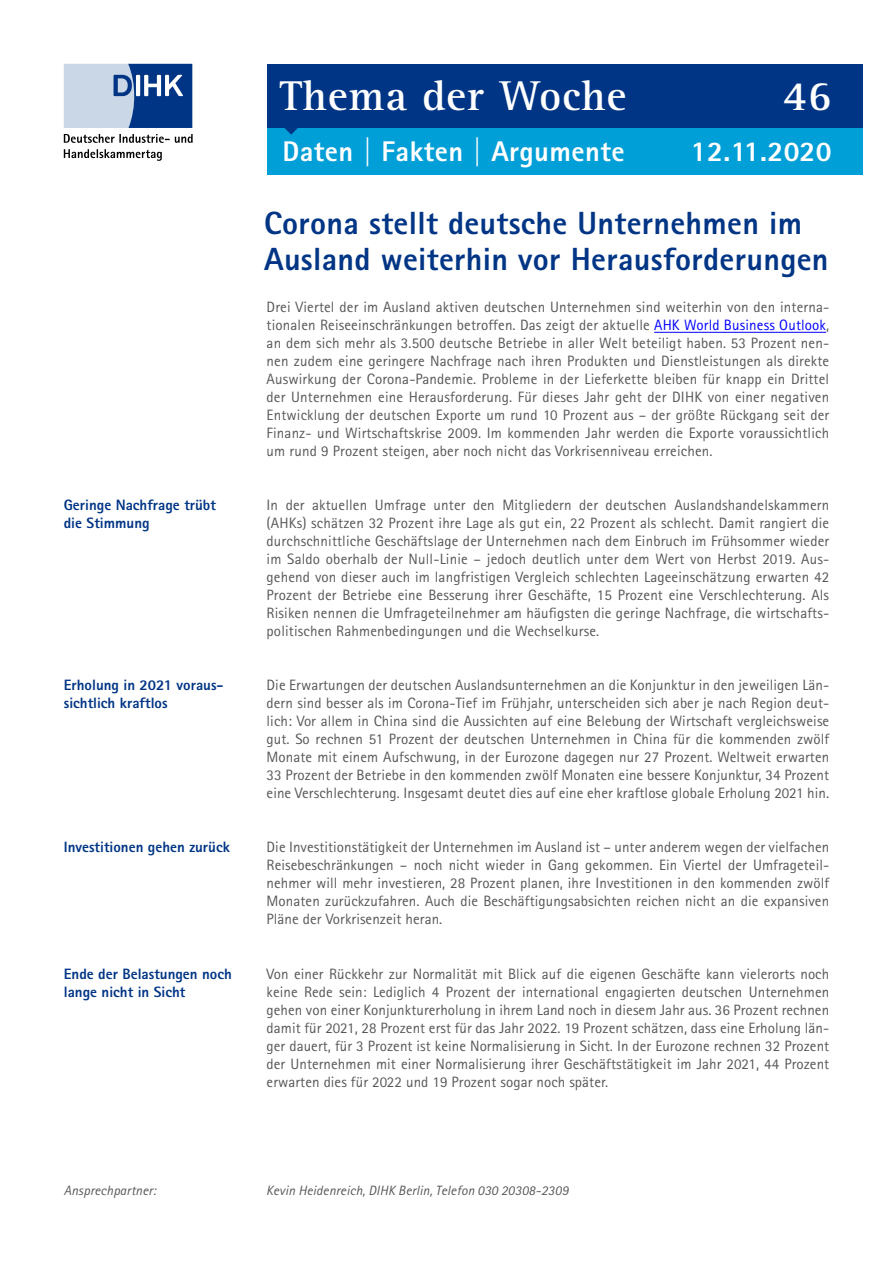
<style>
.page{position:relative;width:893px;height:1263px;background:#fff}
.page>*{position:absolute;margin:0;border:0;box-sizing:border-box;transform-origin:0 0}
.t1{font:700 43.05px "Agfa Rotis Serif";letter-spacing:.02em;color:#fff}
.t2{font:800 32.1px/36px "Agfa Rotis Sans Serif";letter-spacing:.01em;color:#003585}
.t3{font:800 28.5px "Agfa Rotis Sans Serif";letter-spacing:.015em;color:#fff}
.t4{font:15px/18px "Agfa Rotis Sans Serif";letter-spacing:.005em;color:#57575a;text-align:justify}
.t5{font:800 15px/18px "Agfa Rotis Sans Serif";color:#003585}
.t6{font:italic 13.5px "Agfa Rotis Sans Serif";letter-spacing:.01em;color:#57575a}
.s1{color:#00f}
</style>
<div class="page">
<hr style="left:654px;top:332px;width:172px;height:1px;background:#00f">
<div style="left:267px;top:64px;width:595px;height:64px;background:#003585"></div>
<div style="left:267px;top:128px;width:595px;height:46px;background:#009fd7"></div>
<svg style="left:285px;top:128px;width:13px;height:7px"></svg>
<svg style="left:64px;top:64px;width:128px;height:64px;background:#7694be"></svg>
<svg style="left:64px;top:134px;width:129px;height:27px"></svg>
<h1 class="t1" style="left:280px;top:70px;width:348px">Thema der Woche</h1>
<h1 class="t1" style="left:783px;top:70px;width:50px">46</h1>
<h3 class="t3" style="left:282px;top:133px;width:344px">Daten | Fakten | Argumente</h3>
<h3 class="t3" style="left:691px;top:133px;width:142px">12.11.2020</h3>
<h2 class="t2" style="left:264px;top:205px;width:566px">Corona stellt deutsche Unternehmen im<br>Ausland weiterhin vor Herausforderungen</h2>
<p class="t4" style="left:267px;top:298px;width:564px">Drei Viertel der im Ausland aktiven deutschen Unternehmen sind weiterhin von den interna&shy;tionalen Reiseeinschränkungen betroffen. Das zeigt der aktuelle <span class="s1">AHK World Business Outlook</span>, an dem sich mehr als 3.500 deutsche Betriebe in aller Welt beteiligt haben. 53 Prozent nen&shy;nen zudem eine geringere Nachfrage nach ihren Produkten und Dienstleistungen als direkte Auswirkung der Corona-Pandemie. Probleme in der Lieferkette bleiben für knapp ein Drittel der Unternehmen eine Herausforderung. Für dieses Jahr geht der DIHK von einer negativen Entwicklung der deutschen Exporte um rund 10 Prozent aus – der größte Rückgang seit der Finanz- und Wirtschaftskrise 2009. Im kommenden Jahr werden die Exporte voraussichtlich um rund 9 Prozent steigen, aber noch nicht das Vorkrisenniveau erreichen.</p>
<p class="t5" style="left:64px;top:496px;width:154px">Geringe Nachfrage trübt die Stimmung</p>
<p class="t4" style="left:267px;top:496px;width:564px">In der aktuellen Umfrage unter den Mitgliedern der deutschen Auslandshandelskammern (AHKs) schätzen 32 Prozent ihre Lage als gut ein, 22 Prozent als schlecht. Damit rangiert die durchschnittliche Geschäftslage der Unternehmen nach dem Einbruch im Frühsommer wieder im Saldo oberhalb der Null-Linie – jedoch deutlich unter dem Wert von Herbst 2019. Aus&shy;gehend von dieser auch im langfristigen Vergleich schlechten Lageeinschätzung erwarten 42<br>Prozent der Betriebe eine Besserung ihrer Geschäfte, 15 Prozent eine Verschlechterung. Als Risiken nennen die Umfrageteilnehmer am häufigsten die geringe Nachfrage, die wirtschafts&shy;politischen Rahmenbedingungen und die Wechselkurse.</p>
<p class="t5" style="left:64px;top:676px;width:161px">Erholung in 2021 voraus&shy;sichtlich kraftlos</p>
<p class="t4" style="left:267px;top:676px;width:564px">Die Erwartungen der deutschen Auslandsunternehmen an die Konjunktur in den jeweiligen Län&shy;dern sind besser als im Corona-Tief im Frühjahr, unterscheiden sich aber je nach Region deut&shy;lich: Vor allem in China sind die Aussichten auf eine Belebung der Wirtschaft vergleichsweise gut. So rechnen 51 Prozent der deutschen Unternehmen in China für die kommenden zwölf Monate mit einem Aufschwung, in der Eurozone dagegen nur 27 Prozent. Weltweit erwarten 33 Prozent der Betriebe in den kommenden zwölf Monaten eine bessere Konjunktur, 34 Prozent eine Verschlechterung. Insgesamt deutet dies auf eine eher kraftlose globale Erholung 2021 hin.</p>
<p class="t5" style="left:64px;top:838px;width:168px">Investitionen gehen zurück</p>
<p class="t4" style="left:267px;top:838px;width:564px">Die Investitionstätigkeit der Unternehmen im Ausland ist – unter anderem wegen der vielfachen Reisebeschränkungen – noch nicht wieder in Gang gekommen. Ein Viertel der Umfrageteil&shy;nehmer will mehr investieren, 28 Prozent planen, ihre Investitionen in den kommenden zwölf Monaten zurückzufahren. Auch die Beschäftigungsabsichten reichen nicht an die expansiven Pläne der Vorkrisenzeit heran.</p>
<p class="t5" style="left:64px;top:964px;width:170px">Ende der Belastungen noch lange nicht in Sicht</p>
<p class="t4" style="left:267px;top:964px;width:564px">Von einer Rückkehr zur Normalität mit Blick auf die eigenen Geschäfte kann vielerorts noch keine Rede sein: Lediglich 4 Prozent der international engagierten deutschen Unternehmen gehen von einer Konjunkturerholung in ihrem Land noch in diesem Jahr aus. 36 Prozent rechnen damit für 2021, 28 Prozent erst für das Jahr 2022. 19 Prozent schätzen, dass eine Erholung län&shy;ger dauert, für 3 Prozent ist keine Normalisierung in Sicht. In der Eurozone rechnen 32 Prozent der Unternehmen mit einer Normalisierung ihrer Geschäftstätigkeit im Jahr 2021, 44 Prozent erwarten dies für 2022 und 19 Prozent sogar noch später.</p>
<p class="t6" style="left:64px;top:1182px;width:94px">Ansprechpartner:</p>
<p class="t6" style="left:266px;top:1182px;width:304px">Kevin Heidenreich, DIHK Berlin, Telefon 030 20308-2309</p>
</div>
